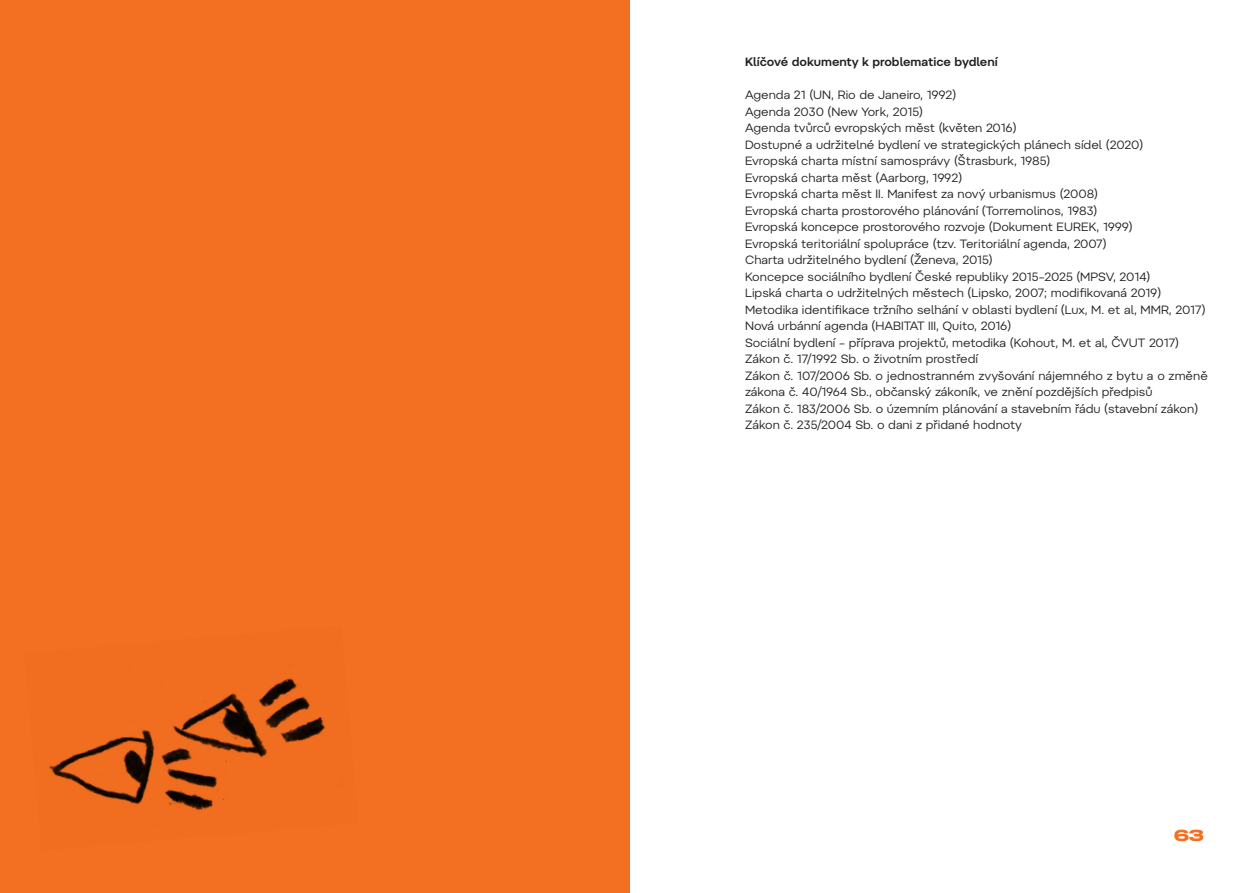
<style>
.page{position:relative;width:1259px;height:893px;background:#fff}
.page>*{position:absolute;margin:0;border:0;box-sizing:border-box;transform-origin:0 0}
.t1{font:500 expanded 15px "Druk";color:#f36f21}
.t2{font:12px/16.5px "Pepi";color:#231f20}
.t3{font:600 12px "Pepi";color:#231f20}
</style>
<div class="page">
<div style="left:0;top:0;width:629px;height:893px;background:#f36f21"></div>
<img style="left:49px;top:678px;width:294px;height:132px">
<p class="t3" style="left:745px;top:54px;width:254px">Klíčové dokumenty k problematice bydlení</p>
<p class="t2" style="left:745px;top:86px;width:464px">Agenda 21 (UN, Rio de Janeiro, 1992)<br>Agenda 2030 (New York, 2015)<br>Agenda tvůrců evropských měst (květen 2016)<br>Dostupné a udržitelné bydlení ve strategických plánech sídel (2020)<br>Evropská charta místní samosprávy (Štrasburk, 1985)<br>Evropská charta měst (Aarborg, 1992)<br>Evropská charta měst II. Manifest za nový urbanismus (2008)<br>Evropská charta prostorového plánování (Torremolinos, 1983)<br>Evropská koncepce prostorového rozvoje (Dokument EUREK, 1999)<br>Evropská teritoriální spolupráce (tzv. Teritoriální agenda, 2007)<br>Charta udržitelného bydlení (Ženeva, 2015)<br>Koncepce sociálního bydlení České republiky 2015–2025 (MPSV, 2014)<br>Lipská charta o udržitelných městech (Lipsko, 2007; modifikovaná 2019)<br>Metodika identifikace tržního selhání v oblasti bydlení (Lux, M. et al, MMR, 2017)<br>Nová urbánní agenda (HABITAT III, Quito, 2016)<br>Sociální bydlení – příprava projektů, metodika (Kohout, M. et al, ČVUT 2017)<br>Zákon č. 17/1992 Sb. o životním prostředí<br>Zákon č. 107/2006 Sb. o jednostranném zvyšování nájemného z bytu a o změně zákona č. 40/1964 Sb., občanský zákoník, ve znění pozdějších předpisů<br>Zákon č. 183/2006 Sb. o územním plánování a stavebním řádu (stavební zákon)<br>Zákon č. 235/2004 Sb. o dani z přidané hodnoty</p>
<p class="t1" style="left:1174px;top:823px;width:31px">63</p>
</div>
